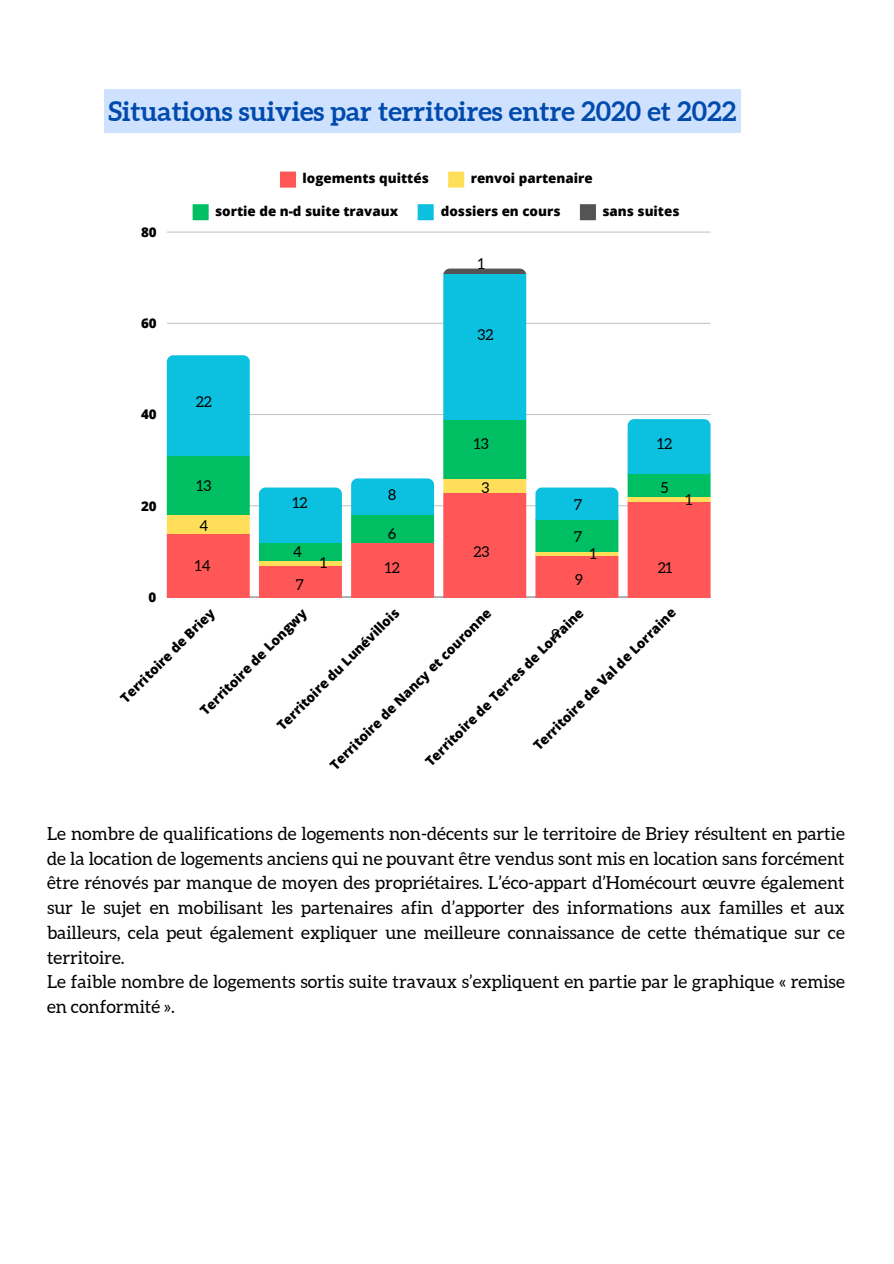
<style>
.page{position:relative;width:894px;height:1264px;background:#fff}
.page>*{position:absolute;margin:0;border:0;box-sizing:border-box;transform-origin:0 0}
.t1{font:700 27px "Aleo";color:#004aad}
.t2{font:18px/24.8px "Aleo";color:#000;text-align:justify}
.t3{font:15px "Aleo";color:#000}
.t4{font:800 13.35px "Open Sans";color:#000}
</style>
<div class="page">
<div style="left:104px;top:89px;width:636px;height:44px;background:#cee1ff"></div>
<svg style="left:280px;top:171px;width:16px;height:17px"></svg>
<svg style="left:448px;top:171px;width:16px;height:17px"></svg>
<svg style="left:192px;top:204px;width:17px;height:16px"></svg>
<svg style="left:417px;top:204px;width:16px;height:16px"></svg>
<svg style="left:579px;top:204px;width:16px;height:16px"></svg>
<hr style="left:167px;top:596px;width:543px;height:1px;background:#b4b4b4">
<hr style="left:167px;top:505px;width:543px;height:1px;background:#000;opacity:.25">
<hr style="left:167px;top:414px;width:543px;height:1px;background:#c3c3c3">
<hr style="left:167px;top:323px;width:543px;height:1px;background:#cbcbcb">
<hr style="left:167px;top:232px;width:543px;height:1px;background:#dadada">
<svg style="left:167px;top:355px;width:83px;height:242px"></svg>
<svg style="left:259px;top:487px;width:83px;height:110px"></svg>
<svg style="left:351px;top:478px;width:83px;height:119px"></svg>
<svg style="left:443px;top:268px;width:83px;height:329px"></svg>
<svg style="left:535px;top:487px;width:83px;height:110px"></svg>
<svg style="left:627px;top:419px;width:83px;height:178px"></svg>
<h1 class="t1" style="left:108px;top:96px;width:629px">Situations suivies par territoires entre 2020 et 2022</h1>
<p class="t4" style="left:141px;top:222px;width:17px">80</p>
<p class="t4" style="left:141px;top:314px;width:17px">60</p>
<p class="t4" style="left:141px;top:405px;width:17px">40</p>
<p class="t4" style="left:141px;top:496px;width:17px">20</p>
<p class="t4" style="left:148px;top:587px;width:9px">0</p>
<p class="t4" style="left:302px;top:169px;width:128px">logements quittés</p>
<p class="t4" style="left:470px;top:169px;width:123px">renvoi partenaire</p>
<p class="t4" style="left:215px;top:201px;width:184px">sortie de n-d suite travaux</p>
<p class="t4" style="left:440px;top:201px;width:121px">dossiers en cours</p>
<p class="t4" style="left:602px;top:201px;width:79px">sans suites</p>
<p class="t3" style="left:477px;top:255px;width:8px">1</p>
<p class="t3" style="left:196px;top:393px;width:17px">22</p>
<p class="t3" style="left:196px;top:477px;width:16px">13</p>
<p class="t3" style="left:199px;top:517px;width:10px">4</p>
<p class="t3" style="left:195px;top:557px;width:17px">14</p>
<p class="t3" style="left:292px;top:494px;width:16px">12</p>
<p class="t3" style="left:293px;top:543px;width:10px">4</p>
<p class="t3" style="left:296px;top:576px;width:10px">7</p>
<p class="t3" style="left:320px;top:554px;width:8px">1</p>
<p class="t3" style="left:388px;top:486px;width:10px">8</p>
<p class="t3" style="left:388px;top:525px;width:10px">6</p>
<p class="t3" style="left:385px;top:559px;width:16px">12</p>
<p class="t3" style="left:477px;top:326px;width:17px">32</p>
<p class="t3" style="left:473px;top:435px;width:16px">13</p>
<p class="t3" style="left:481px;top:479px;width:9px">3</p>
<p class="t3" style="left:473px;top:543px;width:17px">23</p>
<p class="t3" style="left:574px;top:496px;width:10px">7</p>
<p class="t3" style="left:574px;top:528px;width:10px">7</p>
<p class="t3" style="left:589px;top:545px;width:8px">1</p>
<p class="t3" style="left:575px;top:571px;width:9px">9</p>
<p class="t3" style="left:657px;top:435px;width:16px">12</p>
<p class="t3" style="left:660px;top:479px;width:9px">5</p>
<p class="t3" style="left:685px;top:491px;width:8px">1</p>
<p class="t3" style="left:657px;top:559px;width:16px">21</p>
<p class="t4" style="left:528px;top:741px;width:196px;rotate:-45deg">Territoire de Val de Lorraine</p>
<p class="t4" style="left:272px;top:721px;width:168px;rotate:-45deg">Territoire du Lunévil ois</p>
<p class="t4" style="left:421px;top:757px;width:219px;rotate:-45deg">Territoire de Terres de Lorraine</p>
<p class="t4" style="left:116px;top:693px;width:128px;rotate:-45deg">Territoire de Briey</p>
<p class="t4" style="left:196px;top:706px;width:146px;rotate:-45deg">Territoire de Longwy</p>
<p class="t4" style="left:325px;top:760px;width:223px;rotate:-45deg">Territoire de Nancy et couronne</p>
<p class="t3" style="left:551px;top:626px;width:9px">9</p>
<p class="t2" style="left:47px;top:821px;width:799px">Le nombre de qualifications de logements non-décents sur le territoire de Briey résultent en partie de la location de logements anciens qui ne pouvant être vendus sont mis en location sans forcément être rénovés par manque de moyen des propriétaires. L’éco-appart d’Homécourt œuvre également sur le sujet en mobilisant les partenaires afin d’apporter des informations aux familles et aux bailleurs, cela peut également expliquer une meilleure connaissance de cette thématique sur ce territoire.</p>
<p class="t2" style="left:47px;top:969px;width:799px">Le faible nombre de logements sortis suite travaux s’expliquent en partie par le graphique « remise en conformité ».</p>
</div>
